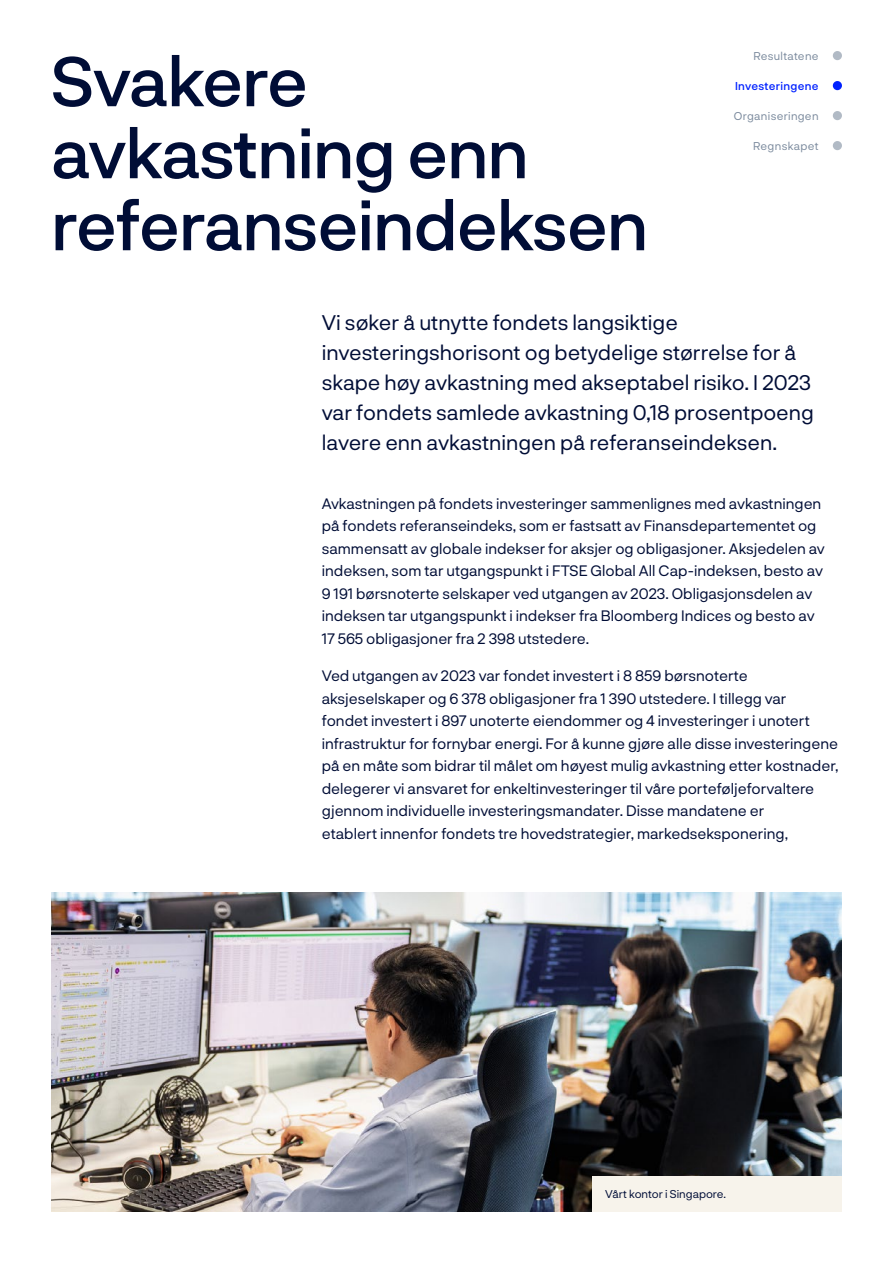
<style>
.page{position:relative;width:893px;height:1263px;background:#fff}
.page>*{position:absolute;margin:0;border:0;box-sizing:border-box;transform-origin:0 0}
.t1{font:500 69px/72px "Norges Bank";letter-spacing:-.015em;color:#000d36}
.Ingress{font:21px/30px "Norges Bank";color:#000d36}
.Brødtekst{font:15px/22.5px "Norges Bank";color:#000d36}
.t2{font:11.25px "Norges Bank";letter-spacing:.025em;color:#7c8b9e}
.Bildetekst{font:11.25px "Norges Bank";color:#000d36}
.t3{font:500 11.25px "Norges Bank";letter-spacing:.025em;color:#0021ff}
</style>
<div class="page">
<img style="left:51px;top:893px;width:791px;height:319px">
<div style="left:592px;top:1176px;width:250px;height:36px;background:#f7f3eb"></div>
<div style="left:833px;top:51px;width:9px;height:9px;background:#b1bac5;border-radius:50%"></div>
<div style="left:833px;top:81px;width:9px;height:9px;background:#0021ff;border-radius:50%"></div>
<div style="left:833px;top:111px;width:9px;height:9px;background:#b1bac5;border-radius:50%"></div>
<div style="left:833px;top:141px;width:9px;height:9px;background:#b1bac5;border-radius:50%"></div>
<h2 class="t1" style="left:51px;top:42px;width:599px">Svakere avkastning enn referanseindeksen</h2>
<p class="t2" style="left:753px;top:48px;width:67px">Resultatene</p>
<p class="t3" style="left:735px;top:78px;width:85px">Investeringene</p>
<p class="t2" style="left:734px;top:108px;width:86px">Organiseringen</p>
<p class="t2" style="left:753px;top:138px;width:67px">Regnskapet</p>
<p class="Ingress" style="left:322px;top:307px;width:493px">Vi søker å utnytte fondets langsiktige investeringshorisont og betydelige størrelse for å skape høy avkastning med akseptabel risiko. I 2023 var fondets samlede avkastning 0,18 prosentpoeng lavere enn avkastningen på referanseindeksen.</p>
<p class="Brødtekst" style="left:322px;top:491px;width:505px">Avkastningen på fondets investeringer sammenlignes med avkastningen på fondets referanseindeks, som er fastsatt av Finansdepartementet og sammensatt av globale indekser for aksjer og obligasjoner. Aksjedelen av indeksen, som tar utgangspunkt i FTSE Global All Cap-indeksen, besto av 9 191 børsnoterte selskaper ved utgangen av 2023. Obligasjonsdelen av indeksen tar utgangspunkt i indekser fra Bloomberg Indices og besto av 17 565 obligasjoner fra 2 398 utstedere.</p>
<p class="Brødtekst" style="left:322px;top:664px;width:518px">Ved utgangen av 2023 var fondet investert i 8 859 børsnoterte aksjeselskaper og 6 378 obligasjoner fra 1 390 utstedere. I tillegg var<br>fondet investert i 897 unoterte eiendommer og 4 investeringer i unotert infrastruktur for fornybar energi. For å kunne gjøre alle disse investeringene på en måte som bidrar til målet om høyest mulig avkastning etter kostnader, delegerer vi ansvaret for enkeltinvesteringer til våre porteføljeforvaltere gjennom individuelle investeringsmandater. Disse mandatene er<br>etablert innenfor fondets tre hovedstrategier, markedseksponering,</p>
<p class="Bildetekst" style="left:605px;top:1186px;width:122px">Vårt kontor i Singapore.</p>
</div>
